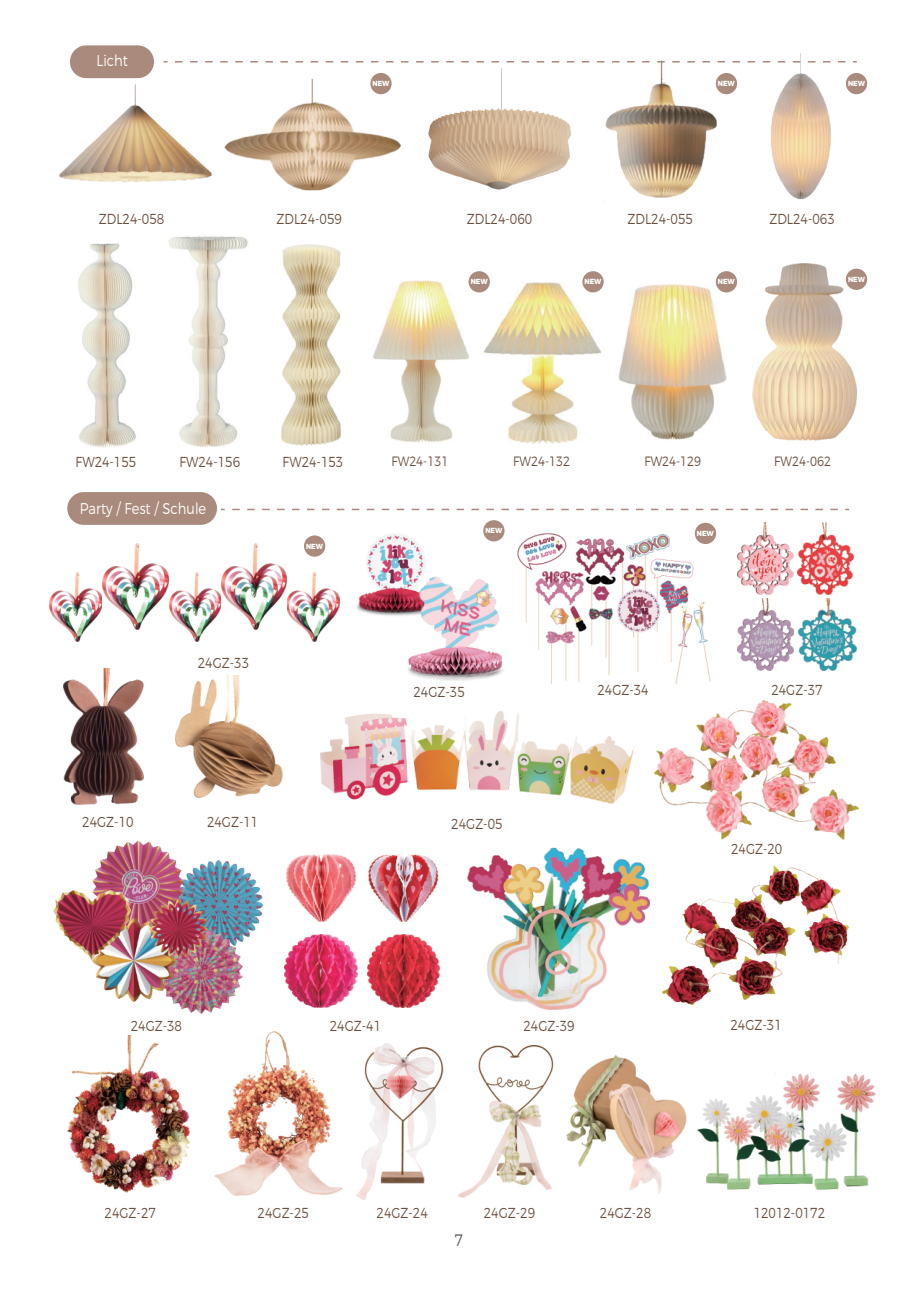
<style>
.page{position:relative;width:919px;height:1289px;background:#fff}
.page>*{position:absolute;margin:0;border:0;box-sizing:border-box;transform-origin:0 0}
.t1{font:300 16.5px "Montserrat";color:#57585a;scale:.84 1}
.t2{font:300 15.6px "Montserrat";color:#fff;scale:.84 1}
.t3{font:300 14.4px "Montserrat";color:#694d3d;scale:.84 1}
.t4{font:300 13.5px "Montserrat";color:#694d3d;scale:.84 1}
.t5{font:800 7.35px "Montserrat";letter-spacing:-.005em;color:#fff;scale:.9 1}
</style>
<div class="page">
<img style="left:654px;top:700px;width:204px;height:139px">
<img style="left:752px;top:263px;width:104px;height:178px">
<img style="left:618px;top:284px;width:108px;height:156px">
<img style="left:373px;top:280px;width:96px;height:163px">
<img style="left:484px;top:282px;width:118px;height:161px">
<div style="left:468px;top:271px;width:22px;height:21px;background:#a98a7c;border-radius:50%"></div>
<div style="left:582px;top:271px;width:21px;height:21px;background:#a98a7c;border-radius:50%"></div>
<div style="left:715px;top:271px;width:22px;height:21px;background:#a98a7c;border-radius:50%"></div>
<img style="left:224px;top:75px;width:177px;height:116px">
<img style="left:59px;top:84px;width:153px;height:99px">
<img style="left:68px;top:1035px;width:122px;height:157px">
<img style="left:169px;top:236px;width:80px;height:211px">
<img style="left:78px;top:243px;width:58px;height:205px">
<img style="left:282px;top:245px;width:59px;height:201px">
<img style="left:428px;top:69px;width:143px;height:121px">
<img style="left:605px;top:60px;width:112px;height:138px">
<img style="left:770px;top:54px;width:61px;height:146px">
<img style="left:50px;top:572px;width:52px;height:69px">
<img style="left:169px;top:572px;width:52px;height:69px">
<img style="left:102px;top:543px;width:66px;height:86px">
<img style="left:287px;top:572px;width:52px;height:69px">
<img style="left:221px;top:543px;width:66px;height:86px">
<img style="left:356px;top:521px;width:149px;height:160px">
<img style="left:517px;top:524px;width:197px;height:159px">
<img style="left:737px;top:598px;width:56px;height:72px">
<img style="left:798px;top:598px;width:58px;height:72px">
<img style="left:737px;top:523px;width:56px;height:71px">
<img style="left:797px;top:523px;width:56px;height:71px">
<img style="left:64px;top:668px;width:79px;height:136px">
<img style="left:175px;top:676px;width:108px;height:122px">
<img style="left:321px;top:711px;width:312px;height:92px">
<img style="left:467px;top:847px;width:182px;height:162px">
<img style="left:184px;top:860px;width:78px;height:83px">
<img style="left:92px;top:840px;width:92px;height:78px">
<img style="left:116px;top:869px;width:44px;height:35px">
<img style="left:172px;top:928px;width:70px;height:85px">
<img style="left:92px;top:918px;width:84px;height:83px">
<img style="left:54px;top:890px;width:77px;height:69px">
<img style="left:150px;top:899px;width:58px;height:58px">
<img style="left:368px;top:854px;width:70px;height:67px">
<img style="left:286px;top:854px;width:69px;height:67px">
<img style="left:367px;top:934px;width:72px;height:73px">
<img style="left:285px;top:934px;width:72px;height:73px">
<img style="left:662px;top:865px;width:187px;height:140px">
<img style="left:356px;top:1043px;width:87px;height:156px">
<img style="left:566px;top:1055px;width:121px;height:139px">
<img style="left:458px;top:1045px;width:96px;height:152px">
<img style="left:215px;top:1031px;width:127px;height:164px">
<img style="left:697px;top:1073px;width:179px;height:117px">
<div style="left:370px;top:73px;width:21px;height:21px;background:#a98a7c;border-radius:50%"></div>
<div style="left:715px;top:73px;width:22px;height:21px;background:#a98a7c;border-radius:50%"></div>
<div style="left:845px;top:73px;width:22px;height:21px;background:#a98a7c;border-radius:50%"></div>
<div style="left:845px;top:269px;width:22px;height:21px;background:#a98a7c;border-radius:50%"></div>
<div style="left:483px;top:520px;width:21px;height:21px;background:#a98a7c;border-radius:50%"></div>
<div style="left:304px;top:535px;width:21px;height:21px;background:#a98a7c;border-radius:50%"></div>
<div style="left:694px;top:523px;width:22px;height:21px;background:#a98a7c;border-radius:50%"></div>
<div style="left:70px;top:45px;width:84px;height:33px;background:#a98a7c;border-radius:16px"></div>
<div style="left:67px;top:492px;width:150px;height:33px;background:#a98a7c;border-radius:16px"></div>
<svg style="left:232px;top:508px;width:617px;height:2px"></svg>
<svg style="left:175px;top:61px;width:681px;height:2px"></svg>
<p class="t2" style="left:97px;top:48px;width:39px">Licht</p>
<p class="t5" style="left:372px;top:77px;width:20px">NEW</p>
<p class="t5" style="left:718px;top:77px;width:20px">NEW</p>
<p class="t5" style="left:847px;top:77px;width:20px">NEW</p>
<p class="t3" style="left:99px;top:208px;width:79px">ZDL24-058</p>
<p class="t3" style="left:276px;top:208px;width:79px">ZDL24-059</p>
<p class="t3" style="left:467px;top:208px;width:79px">ZDL24-060</p>
<p class="t3" style="left:627px;top:208px;width:79px">ZDL24-055</p>
<p class="t5" style="left:470px;top:276px;width:20px">NEW</p>
<p class="t5" style="left:584px;top:276px;width:20px">NEW</p>
<p class="t5" style="left:718px;top:276px;width:20px">NEW</p>
<p class="t3" style="left:769px;top:208px;width:79px">ZDL24-063</p>
<p class="t5" style="left:847px;top:273px;width:20px">NEW</p>
<p class="t3" style="left:76px;top:450px;width:74px">FW24-155</p>
<p class="t3" style="left:179px;top:450px;width:74px">FW24-156</p>
<p class="t3" style="left:282px;top:450px;width:74px">FW24-153</p>
<p class="t2" style="left:80px;top:496px;width:152px">Party / Fest / Schule</p>
<p class="t3" style="left:198px;top:651px;width:63px">24GZ-33</p>
<p class="t5" style="left:306px;top:540px;width:20px">NEW</p>
<p class="t4" style="left:391px;top:451px;width:69px">FW24-131</p>
<p class="t4" style="left:513px;top:451px;width:69px">FW24-132</p>
<p class="t4" style="left:644px;top:451px;width:69px">FW24-129</p>
<p class="t4" style="left:774px;top:451px;width:69px">FW24-062</p>
<p class="t5" style="left:485px;top:524px;width:20px">NEW</p>
<p class="t5" style="left:697px;top:527px;width:20px">NEW</p>
<p class="t3" style="left:413px;top:680px;width:63px">24GZ-35</p>
<p class="t3" style="left:597px;top:678px;width:63px">24GZ-34</p>
<p class="t3" style="left:771px;top:678px;width:63px">24GZ-37</p>
<p class="t3" style="left:82px;top:810px;width:63px">24GZ-10</p>
<p class="t3" style="left:207px;top:810px;width:63px">24GZ-11</p>
<p class="t3" style="left:451px;top:812px;width:63px">24GZ-05</p>
<p class="t3" style="left:131px;top:1015px;width:63px">24GZ-38</p>
<p class="t3" style="left:330px;top:1015px;width:63px">24GZ-41</p>
<p class="t3" style="left:523px;top:1015px;width:63px">24GZ-39</p>
<p class="t3" style="left:731px;top:838px;width:63px">24GZ-20</p>
<p class="t3" style="left:730px;top:1013px;width:63px">24GZ-31</p>
<p class="t3" style="left:105px;top:1201px;width:63px">24GZ-27</p>
<p class="t3" style="left:257px;top:1201px;width:63px">24GZ-25</p>
<p class="t3" style="left:376px;top:1201px;width:63px">24GZ-24</p>
<p class="t3" style="left:484px;top:1201px;width:63px">24GZ-29</p>
<p class="t3" style="left:600px;top:1201px;width:63px">24GZ-28</p>
<p class="t3" style="left:753px;top:1201px;width:87px">12012-0172</p>
<p class="t1" style="left:454px;top:1227px;width:12px">7</p>
</div>
